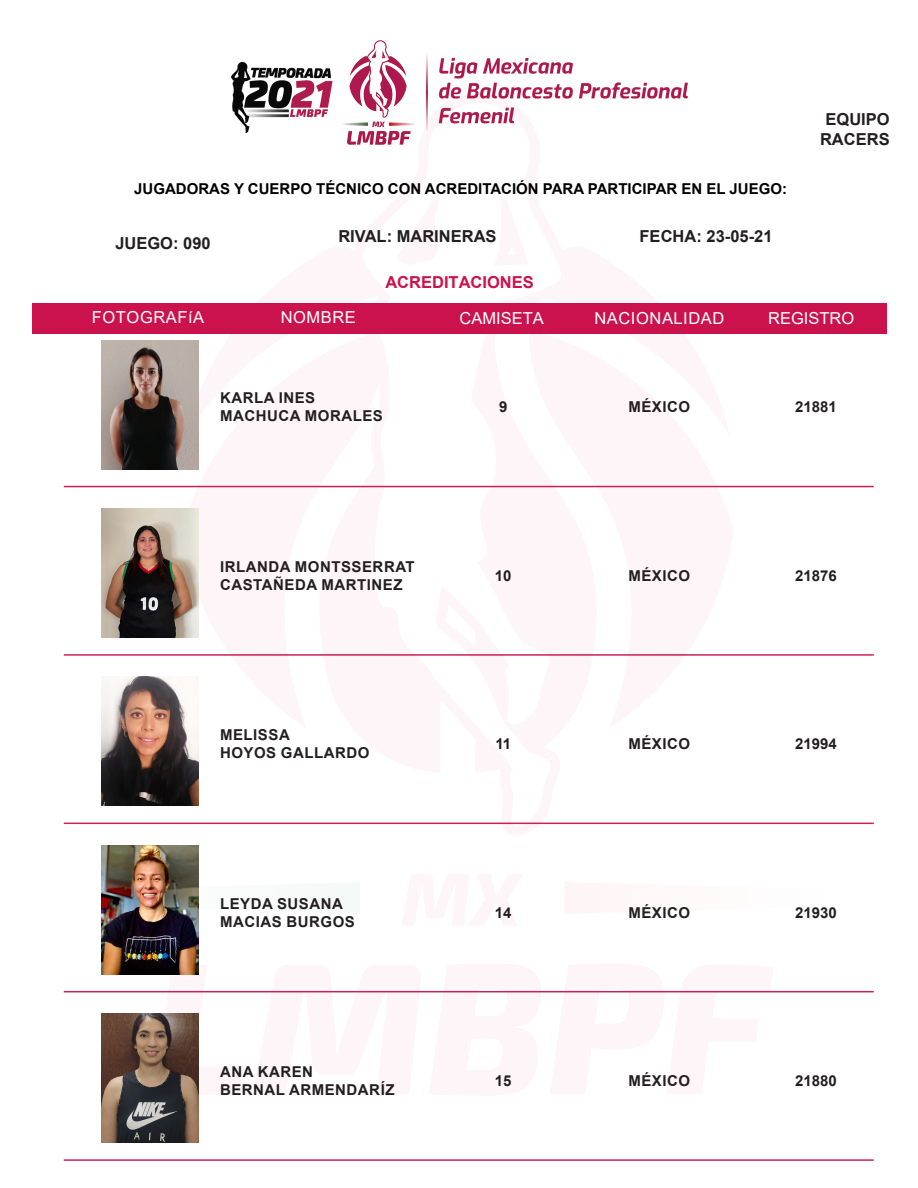
<style>
.page{position:relative;width:918px;height:1188px;background:#fff}
.page>*{position:absolute;margin:0;border:0;box-sizing:border-box;transform-origin:0 0}
.t1{font:700 16.5px/19.8px "Arial";color:#231f20;text-align:center}
.t2{font:16.5px "Arial";letter-spacing:.035em;color:#fff}
.t3{font:16.5px "Arial";color:#fff}
.t4{font:700 16.5px "Arial";color:#cc124c}
.t5{font:700 15px "Arial";letter-spacing:.035em;color:#231f20}
.t6{font:700 15px "Arial";color:#000}
</style>
<div class="page">
<svg style="left:146px;top:953px;width:639px;height:153px"></svg>
<svg style="left:101px;top:871px;width:98px;height:54px"></svg>
<svg style="left:360px;top:485px;width:204px;height:340px"></svg>
<div style="left:33px;top:303px;width:854px;height:31px;background:#cc124c"></div>
<img style="left:232px;top:40px;width:455px;height:105px">
<img style="left:102px;top:340px;width:96px;height:129px">
<hr style="left:64px;top:486px;width:810px;height:1px;background:#cc1f56">
<img style="left:102px;top:509px;width:96px;height:129px">
<hr style="left:64px;top:654px;width:810px;height:2px;background:#cc1f56">
<img style="left:102px;top:677px;width:96px;height:129px">
<hr style="left:64px;top:823px;width:810px;height:1px;background:#cc1f56">
<img style="left:102px;top:845px;width:96px;height:129px">
<hr style="left:64px;top:991px;width:810px;height:1px;background:#cc1f56">
<img style="left:102px;top:1014px;width:96px;height:129px">
<hr style="left:64px;top:1159px;width:810px;height:2px;background:#cc1f56">
<p class="t6" style="left:134px;top:178px;width:654px">JUGADORAS Y CUERPO TÉCNICO CON ACREDITACIÓN PARA PARTICIPAR EN EL JUEGO:</p>
<p class="t1" style="left:115px;top:233px;width:97px">JUEGO: 090</p>
<p class="t1" style="left:338px;top:227px;width:160px">RIVAL: MARINERAS</p>
<p class="t1" style="left:640px;top:227px;width:134px">FECHA: 23-05-21</p>
<p class="t4" style="left:385px;top:271px;width:150px">ACREDITACIONES</p>
<p class="t1" style="left:820px;top:110px;width:71px">EQUIPO<br>RACERS</p>
<p class="t2" style="left:92px;top:306px;width:114px">FOTOGRAFíA</p>
<p class="t2" style="left:281px;top:306px;width:77px">NOMBRE</p>
<p class="t3" style="left:460px;top:307px;width:86px">CAMISETA</p>
<p class="t3" style="left:768px;top:307px;width:88px">REGISTRO</p>
<p class="t2" style="left:594px;top:307px;width:131px">NACIONALIDAD</p>
<p class="t5" style="left:220px;top:388px;width:97px">KARLA INES</p>
<p class="t5" style="left:220px;top:406px;width:164px">MACHUCA MORALES</p>
<p class="t5" style="left:220px;top:556px;width:196px">IRLANDA MONTSSERRAT</p>
<p class="t5" style="left:220px;top:574px;width:184px">CASTAÑEDA MARTINEZ</p>
<p class="t5" style="left:220px;top:724px;width:71px">MELISSA</p>
<p class="t5" style="left:220px;top:742px;width:151px">HOYOS GALLARDO</p>
<p class="t5" style="left:220px;top:893px;width:125px">LEYDA SUSANA</p>
<p class="t5" style="left:220px;top:911px;width:136px">MACIAS BURGOS</p>
<p class="t5" style="left:220px;top:1061px;width:95px">ANA KAREN</p>
<p class="t5" style="left:220px;top:1079px;width:176px">BERNAL ARMENDARÍZ</p>
<p class="t5" style="left:499px;top:397px;width:10px">9</p>
<p class="t5" style="left:628px;top:397px;width:63px">MÉXICO</p>
<p class="t5" style="left:795px;top:397px;width:43px">21881</p>
<p class="t5" style="left:495px;top:565px;width:18px">10</p>
<p class="t5" style="left:628px;top:565px;width:63px">MÉXICO</p>
<p class="t5" style="left:795px;top:565px;width:43px">21876</p>
<p class="t5" style="left:495px;top:733px;width:17px">11</p>
<p class="t5" style="left:628px;top:733px;width:63px">MÉXICO</p>
<p class="t5" style="left:795px;top:733px;width:43px">21994</p>
<p class="t5" style="left:495px;top:902px;width:18px">14</p>
<p class="t5" style="left:628px;top:902px;width:63px">MÉXICO</p>
<p class="t5" style="left:795px;top:902px;width:43px">21930</p>
<p class="t5" style="left:495px;top:1070px;width:18px">15</p>
<p class="t5" style="left:628px;top:1070px;width:63px">MÉXICO</p>
<p class="t5" style="left:795px;top:1070px;width:43px">21880</p>
</div>
